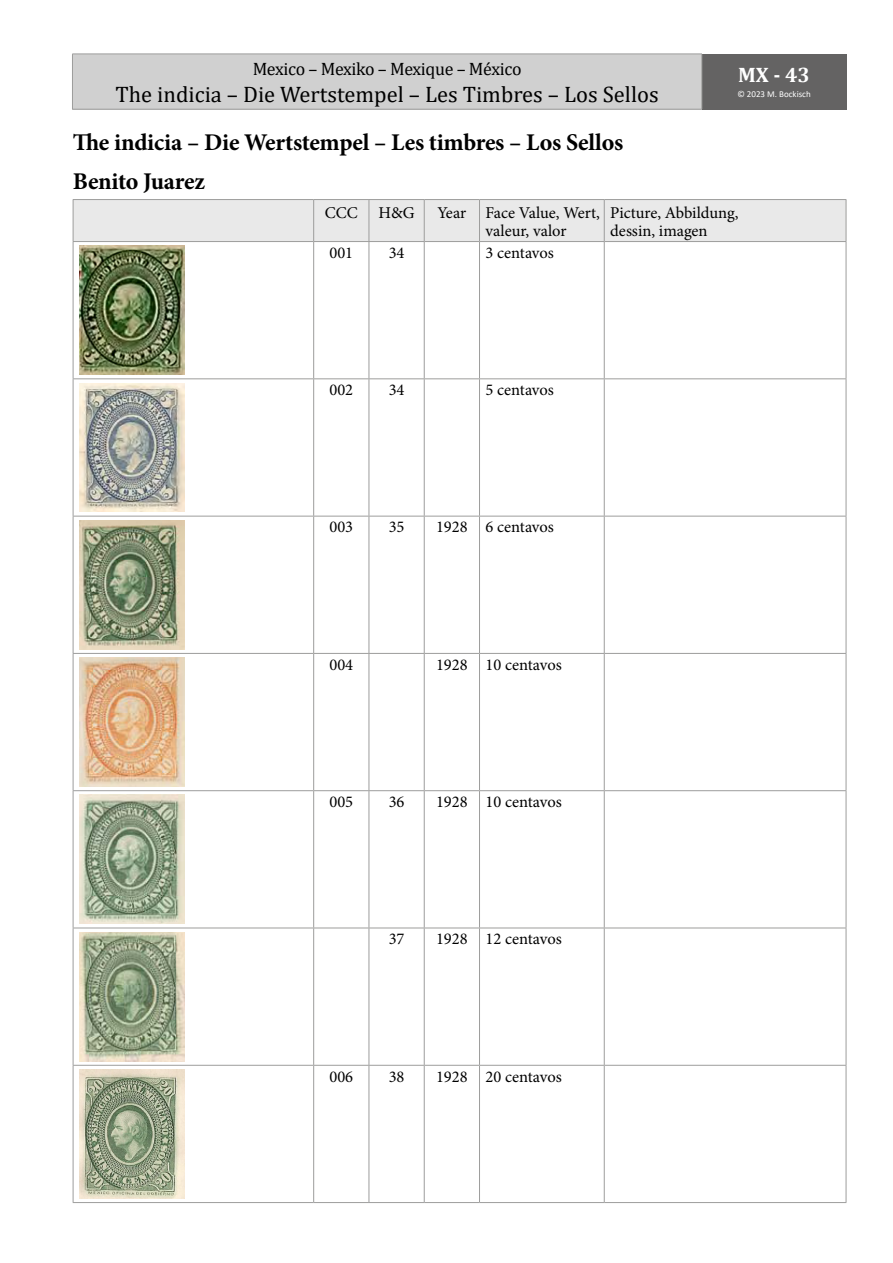
<style>
.page{position:relative;width:893px;height:1263px;background:#fff}
.page>*{position:absolute;margin:0;border:0;box-sizing:border-box;transform-origin:0 0}
.t1{font:700 24px/39px "Minion Pro";letter-spacing:-.01em;color:#000}
.t2{font:22.5px "Cambria";color:#000}
.t3{font:700 21px "Cambria";color:#fff}
.t4{font:18px "Cambria";letter-spacing:-.02em;color:#000}
.t5{font:16.5px/18px "Minion Pro";color:#000}
.t6{font:9px "Calibri";color:#fff}
</style>
<div class="page">
<div style="left:72px;top:54px;width:630px;height:55px;background:#d0d0d0"></div>
<div style="left:702px;top:54px;width:144px;height:55px;background:#646363"></div>
<hr style="left:72px;top:54px;width:630px;height:1px;background:#9d9d9c">
<hr style="left:72px;top:54px;width:1px;height:55px;background:#9d9d9c">
<hr style="left:702px;top:54px;width:1px;height:55px;background:#9d9d9c">
<hr style="left:72px;top:109px;width:630px;height:1px;background:#9d9d9c">
<div style="left:74px;top:200px;width:772px;height:41px;background:#e9e9e9"></div>
<hr style="left:73px;top:199px;width:241px;height:1px;background:#9d9d9c">
<hr style="left:73px;top:200px;width:1px;height:41px;background:#9d9d9c">
<hr style="left:314px;top:199px;width:55px;height:1px;background:#9d9d9c">
<hr style="left:313px;top:200px;width:1px;height:41px;background:#9d9d9c">
<hr style="left:369px;top:199px;width:55px;height:1px;background:#9d9d9c">
<hr style="left:369px;top:200px;width:1px;height:41px;background:#9d9d9c">
<hr style="left:424px;top:199px;width:55px;height:1px;background:#9d9d9c">
<hr style="left:424px;top:200px;width:1px;height:41px;background:#9d9d9c">
<hr style="left:479px;top:199px;width:125px;height:1px;background:#9d9d9c">
<hr style="left:479px;top:200px;width:1px;height:41px;background:#9d9d9c">
<hr style="left:604px;top:199px;width:242px;height:1px;background:#9d9d9c">
<hr style="left:604px;top:200px;width:1px;height:41px;background:#9d9d9c">
<hr style="left:846px;top:200px;width:1px;height:41px;background:#9d9d9c">
<hr style="left:73px;top:241px;width:241px;height:1px;background:#9d9d9c">
<hr style="left:73px;top:242px;width:1px;height:136px;background:#9d9d9c">
<hr style="left:314px;top:241px;width:55px;height:1px;background:#9d9d9c">
<hr style="left:313px;top:242px;width:1px;height:136px;background:#9d9d9c">
<hr style="left:369px;top:241px;width:55px;height:1px;background:#9d9d9c">
<hr style="left:369px;top:242px;width:1px;height:136px;background:#9d9d9c">
<hr style="left:424px;top:241px;width:55px;height:1px;background:#9d9d9c">
<hr style="left:424px;top:242px;width:1px;height:136px;background:#9d9d9c">
<hr style="left:479px;top:241px;width:125px;height:1px;background:#9d9d9c">
<hr style="left:479px;top:242px;width:1px;height:136px;background:#9d9d9c">
<hr style="left:604px;top:241px;width:242px;height:1px;background:#9d9d9c">
<hr style="left:604px;top:242px;width:1px;height:136px;background:#9d9d9c">
<hr style="left:846px;top:242px;width:1px;height:136px;background:#9d9d9c">
<hr style="left:73px;top:378px;width:241px;height:1px;background:#9d9d9c">
<hr style="left:73px;top:379px;width:1px;height:137px;background:#9d9d9c">
<hr style="left:314px;top:378px;width:55px;height:1px;background:#9d9d9c">
<hr style="left:313px;top:379px;width:1px;height:137px;background:#9d9d9c">
<hr style="left:369px;top:378px;width:55px;height:1px;background:#9d9d9c">
<hr style="left:369px;top:379px;width:1px;height:137px;background:#9d9d9c">
<hr style="left:424px;top:378px;width:55px;height:1px;background:#9d9d9c">
<hr style="left:424px;top:379px;width:1px;height:137px;background:#9d9d9c">
<hr style="left:479px;top:378px;width:125px;height:1px;background:#9d9d9c">
<hr style="left:479px;top:379px;width:1px;height:137px;background:#9d9d9c">
<hr style="left:604px;top:378px;width:242px;height:1px;background:#9d9d9c">
<hr style="left:604px;top:379px;width:1px;height:137px;background:#9d9d9c">
<hr style="left:846px;top:379px;width:1px;height:137px;background:#9d9d9c">
<hr style="left:73px;top:516px;width:241px;height:1px;background:#9d9d9c">
<hr style="left:73px;top:516px;width:1px;height:137px;background:#9d9d9c">
<hr style="left:314px;top:516px;width:55px;height:1px;background:#9d9d9c">
<hr style="left:313px;top:516px;width:1px;height:137px;background:#9d9d9c">
<hr style="left:369px;top:516px;width:55px;height:1px;background:#9d9d9c">
<hr style="left:369px;top:516px;width:1px;height:137px;background:#9d9d9c">
<hr style="left:424px;top:516px;width:55px;height:1px;background:#9d9d9c">
<hr style="left:424px;top:516px;width:1px;height:137px;background:#9d9d9c">
<hr style="left:479px;top:516px;width:125px;height:1px;background:#9d9d9c">
<hr style="left:479px;top:516px;width:1px;height:137px;background:#9d9d9c">
<hr style="left:604px;top:516px;width:242px;height:1px;background:#9d9d9c">
<hr style="left:604px;top:516px;width:1px;height:137px;background:#9d9d9c">
<hr style="left:846px;top:516px;width:1px;height:137px;background:#9d9d9c">
<hr style="left:73px;top:653px;width:241px;height:1px;background:#9d9d9c">
<hr style="left:73px;top:654px;width:1px;height:136px;background:#9d9d9c">
<hr style="left:314px;top:653px;width:55px;height:1px;background:#9d9d9c">
<hr style="left:313px;top:654px;width:1px;height:136px;background:#9d9d9c">
<hr style="left:369px;top:653px;width:55px;height:1px;background:#9d9d9c">
<hr style="left:369px;top:654px;width:1px;height:136px;background:#9d9d9c">
<hr style="left:424px;top:653px;width:55px;height:1px;background:#9d9d9c">
<hr style="left:424px;top:654px;width:1px;height:136px;background:#9d9d9c">
<hr style="left:479px;top:653px;width:125px;height:1px;background:#9d9d9c">
<hr style="left:479px;top:654px;width:1px;height:136px;background:#9d9d9c">
<hr style="left:604px;top:653px;width:242px;height:1px;background:#9d9d9c">
<hr style="left:604px;top:654px;width:1px;height:136px;background:#9d9d9c">
<hr style="left:846px;top:654px;width:1px;height:136px;background:#9d9d9c">
<hr style="left:73px;top:790px;width:241px;height:1px;background:#9d9d9c">
<hr style="left:73px;top:791px;width:1px;height:137px;background:#9d9d9c">
<hr style="left:314px;top:790px;width:55px;height:1px;background:#9d9d9c">
<hr style="left:313px;top:791px;width:1px;height:137px;background:#9d9d9c">
<hr style="left:369px;top:790px;width:55px;height:1px;background:#9d9d9c">
<hr style="left:369px;top:791px;width:1px;height:137px;background:#9d9d9c">
<hr style="left:424px;top:790px;width:55px;height:1px;background:#9d9d9c">
<hr style="left:424px;top:791px;width:1px;height:137px;background:#9d9d9c">
<hr style="left:479px;top:790px;width:125px;height:1px;background:#9d9d9c">
<hr style="left:479px;top:791px;width:1px;height:137px;background:#9d9d9c">
<hr style="left:604px;top:790px;width:242px;height:1px;background:#9d9d9c">
<hr style="left:604px;top:791px;width:1px;height:137px;background:#9d9d9c">
<hr style="left:846px;top:791px;width:1px;height:137px;background:#9d9d9c">
<hr style="left:73px;top:928px;width:241px;height:1px;background:#9d9d9c">
<hr style="left:73px;top:928px;width:1px;height:137px;background:#9d9d9c">
<hr style="left:314px;top:928px;width:55px;height:1px;background:#9d9d9c">
<hr style="left:313px;top:928px;width:1px;height:137px;background:#9d9d9c">
<hr style="left:369px;top:928px;width:55px;height:1px;background:#9d9d9c">
<hr style="left:369px;top:928px;width:1px;height:137px;background:#9d9d9c">
<hr style="left:424px;top:928px;width:55px;height:1px;background:#9d9d9c">
<hr style="left:424px;top:928px;width:1px;height:137px;background:#9d9d9c">
<hr style="left:479px;top:928px;width:125px;height:1px;background:#9d9d9c">
<hr style="left:479px;top:928px;width:1px;height:137px;background:#9d9d9c">
<hr style="left:604px;top:928px;width:242px;height:1px;background:#9d9d9c">
<hr style="left:604px;top:928px;width:1px;height:137px;background:#9d9d9c">
<hr style="left:846px;top:928px;width:1px;height:137px;background:#9d9d9c">
<hr style="left:73px;top:1065px;width:241px;height:1px;background:#9d9d9c">
<hr style="left:73px;top:1066px;width:1px;height:136px;background:#9d9d9c">
<hr style="left:314px;top:1065px;width:55px;height:1px;background:#9d9d9c">
<hr style="left:313px;top:1066px;width:1px;height:136px;background:#9d9d9c">
<hr style="left:369px;top:1065px;width:55px;height:1px;background:#9d9d9c">
<hr style="left:369px;top:1066px;width:1px;height:136px;background:#9d9d9c">
<hr style="left:424px;top:1065px;width:55px;height:1px;background:#9d9d9c">
<hr style="left:424px;top:1066px;width:1px;height:136px;background:#9d9d9c">
<hr style="left:479px;top:1065px;width:125px;height:1px;background:#9d9d9c">
<hr style="left:479px;top:1066px;width:1px;height:136px;background:#9d9d9c">
<hr style="left:604px;top:1065px;width:242px;height:1px;background:#9d9d9c">
<hr style="left:604px;top:1066px;width:1px;height:136px;background:#9d9d9c">
<hr style="left:846px;top:1066px;width:1px;height:136px;background:#9d9d9c">
<hr style="left:73px;top:1202px;width:241px;height:1px;background:#9d9d9c">
<hr style="left:314px;top:1202px;width:55px;height:1px;background:#9d9d9c">
<hr style="left:369px;top:1202px;width:55px;height:1px;background:#9d9d9c">
<hr style="left:424px;top:1202px;width:55px;height:1px;background:#9d9d9c">
<hr style="left:479px;top:1202px;width:125px;height:1px;background:#9d9d9c">
<hr style="left:604px;top:1202px;width:242px;height:1px;background:#9d9d9c">
<img style="left:79px;top:246px;width:106px;height:129px">
<img style="left:79px;top:383px;width:106px;height:129px">
<img style="left:79px;top:520px;width:106px;height:129px">
<img style="left:79px;top:658px;width:106px;height:128px">
<img style="left:79px;top:795px;width:106px;height:129px">
<img style="left:79px;top:932px;width:106px;height:129px">
<img style="left:79px;top:1069px;width:106px;height:129px">
<p class="t4" style="left:253px;top:58px;width:270px">Mexico – Mexiko – Mexique – México</p>
<h2 class="t2" style="left:116px;top:81px;width:545px">The indicia – Die Wertstempel – Les Timbres – Los Sellos</h2>
<p class="t3" style="left:738px;top:60px;width:73px">MX - 43</p>
<p class="t6" style="left:737px;top:88px;width:75px">© 2023 M. Bockisch</p>
<h1 class="t1" style="left:73px;top:122px;width:552px">The indicia – Die Wertstempel – Les timbres – Los Sellos<br>Benito Juarez</h1>
<p class="t5" style="left:325px;top:203px;width:35px">CCC</p>
<p class="t5" style="left:378px;top:203px;width:38px">H&amp;G</p>
<p class="t5" style="left:485px;top:203px;width:116px;text-indent:-48px">Year Face Value, Wert, valeur, valor</p>
<p class="t5" style="left:610px;top:203px;width:130px">Picture, Abbildung, dessin, imagen</p>
<p class="t5" style="left:329px;top:244px;width:25px">001</p>
<p class="t5" style="left:389px;top:244px;width:17px">34</p>
<p class="t5" style="left:485px;top:244px;width:70px">3 centavos</p>
<p class="t5" style="left:329px;top:381px;width:25px">002</p>
<p class="t5" style="left:389px;top:381px;width:17px">34</p>
<p class="t5" style="left:485px;top:381px;width:70px">5 centavos</p>
<p class="t5" style="left:329px;top:518px;width:25px">003</p>
<p class="t5" style="left:389px;top:518px;width:17px">35</p>
<p class="t5" style="left:436px;top:518px;width:119px">1928 6 centavos</p>
<p class="t5" style="left:329px;top:655px;width:25px">004</p>
<p class="t5" style="left:436px;top:655px;width:127px">1928 10 centavos</p>
<p class="t5" style="left:329px;top:793px;width:25px">005</p>
<p class="t5" style="left:389px;top:793px;width:17px">36</p>
<p class="t5" style="left:436px;top:793px;width:127px">1928 10 centavos</p>
<p class="t5" style="left:389px;top:930px;width:17px">37</p>
<p class="t5" style="left:436px;top:930px;width:127px">1928 12 centavos</p>
<p class="t5" style="left:329px;top:1067px;width:25px">006</p>
<p class="t5" style="left:389px;top:1067px;width:17px">38</p>
<p class="t5" style="left:436px;top:1067px;width:127px">1928 20 centavos</p>
</div>
